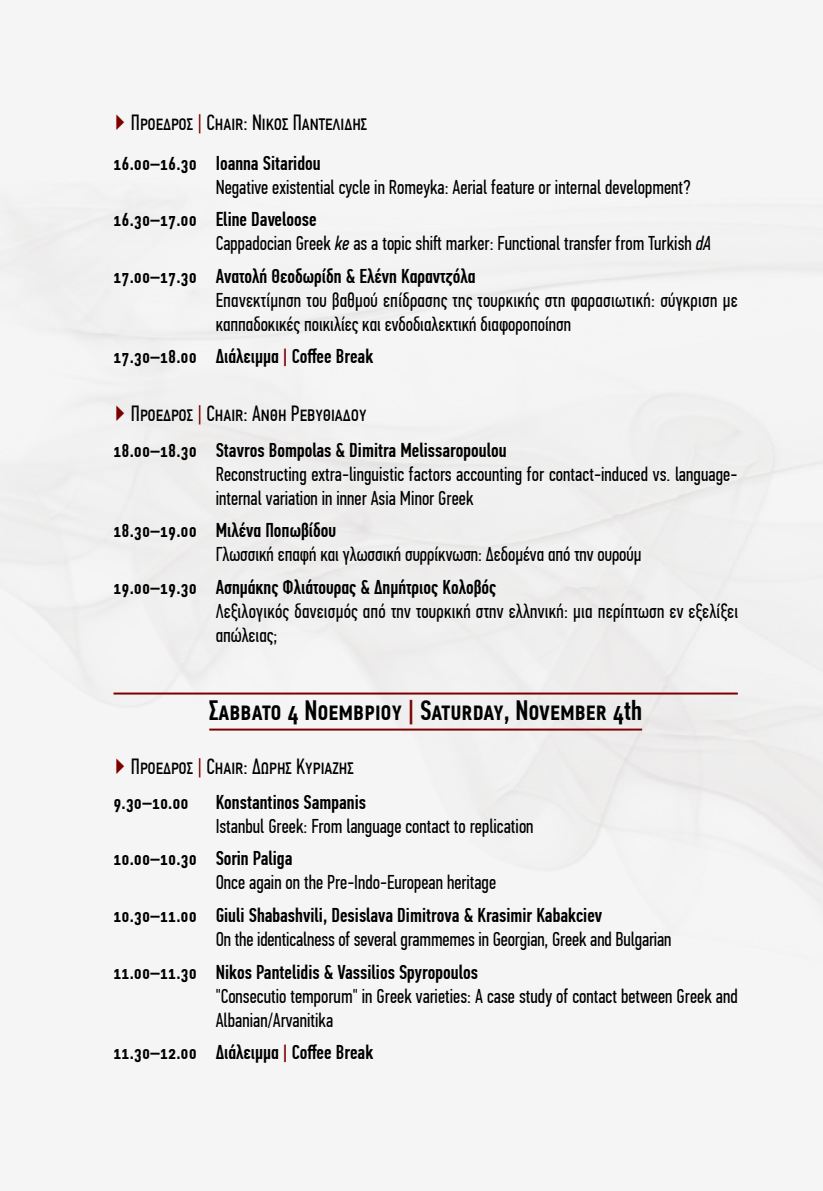
<style>
.page{position:relative;width:823px;height:1191px;background:#fff}
.page>*{position:absolute;margin:0;border:0;box-sizing:border-box;transform-origin:0 0}
.t1{font:500 28px "PF Din Text Comp Pro";color:#000}
.t2{font:22px "PF Din Text Comp Pro";color:#000}
.t3{font:20px/24px "PF Din Text Comp Pro";color:#000}
.t4{font:500 20px "PF Din Text Comp Pro";color:#000}
.s1{font-weight:500;color:#7d0000}
.s2{color:#7d0000}
.s3{font-weight:500}
.s4{font-style:italic}
</style>
<div class="page">
<div style="left:0;top:176px;width:822px;height:788px;background:#f3f2f3"></div>
<hr style="left:113px;top:692px;width:624px;height:2px;background:#7d0000">
<hr style="left:209px;top:728px;width:432px;height:2px;background:#7d0000">
<p class="t2" style="left:113px;top:110px;width:254px"><span class="s1">▶</span> Προεδρος <span class="s2">|</span> Chair: Νικοσ Παντελιδησ</p>
<p class="t4" style="left:113px;top:151px;width:208px">16.00–16.30 Ioanna Sitaridou</p>
<p class="t3" style="left:215px;top:175px;width:476px">Negative existential cycle in Romeyka: Aerial feature or internal development?</p>
<p class="t3" style="left:215px;top:208px;width:496px;text-indent:-102px"><span class="s3">16.30–17.00 Eline Daveloose<br></span>Cappadocian Greek <span class="s4">ke</span> as a topic shift marker: Functional transfer from Turkish <span class="s4">dA</span></p>
<p class="t4" style="left:113px;top:264px;width:363px">17.00–17.30 Ανατολή Θεοδωρίδη &amp; Ελένη Καραντζόλα</p>
<p class="t3" style="left:215px;top:288px;width:523px">Επανεκτίμηση του βαθμού επίδρασης της τουρκικής στη φαρασιωτική: σύγκριση με καππαδοκικές ποικιλίες και ενδοδιαλεκτική διαφοροποίηση</p>
<p class="t4" style="left:113px;top:345px;width:261px">17.30–18.00 Διάλειμμα <span class="s2">|</span> Coffee Break</p>
<p class="t2" style="left:113px;top:401px;width:254px"><span class="s1">▶</span> Προεδρος <span class="s2">|</span> Chair: Ανθη Ρεβυθιαδου</p>
<p class="t4" style="left:113px;top:438px;width:394px">18.00–18.30 Stavros Bompolas &amp; Dimitra Melissaropoulou</p>
<p class="t3" style="left:215px;top:462px;width:523px">Reconstructing extra-linguistic factors accounting for contact-induced vs. language&shy;internal variation in inner Asia Minor Greek</p>
<p class="t4" style="left:113px;top:519px;width:224px">18.30–19.00 Μιλένα Ποπωβίδου</p>
<p class="t3" style="left:215px;top:542px;width:427px">Γλωσσική επαφή και γλωσσική συρρίκνωση: Δεδομένα από την ουρούμ</p>
<p class="t4" style="left:113px;top:575px;width:384px">19.00–19.30 Ασημάκης Φλιάτουρας &amp; Δημήτριος Κολοβός</p>
<p class="t3" style="left:215px;top:599px;width:523px">Λεξιλογικός δανεισμός από την τουρκική στην ελληνική: μια περίπτωση εν εξελίξει απώλειας;</p>
<h1 class="t1" style="left:209px;top:694px;width:434px">Σαββατο 4 Νοεμβριου <span class="s2">|</span> Saturday, November 4th</h1>
<p class="t2" style="left:113px;top:753px;width:241px"><span class="s1">▶</span> Προεδρος <span class="s2">|</span> Chair: Δωρησ Κυριαζησ</p>
<p class="t4" style="left:113px;top:790px;width:77px">9.30–10.00</p>
<p class="t4" style="left:215px;top:790px;width:152px">Konstantinos Sampanis</p>
<p class="t3" style="left:215px;top:814px;width:319px">Istanbul Greek: From language contact to replication</p>
<p class="t4" style="left:113px;top:847px;width:180px">10.00–10.30 Sorin Paliga</p>
<p class="t3" style="left:215px;top:871px;width:282px">Once again on the Pre-Indo-European heritage</p>
<p class="t4" style="left:113px;top:903px;width:490px">10.30–11.00 Giuli Shabashvili, Desislava Dimitrova &amp; Krasimir Kabakciev</p>
<p class="t3" style="left:215px;top:927px;width:457px">On the identicalness of several grammemes in Georgian, Greek and Bulgarian</p>
<p class="t4" style="left:113px;top:960px;width:366px">11.00–11.30 Nikos Pantelidis &amp; Vassilios Spyropoulos</p>
<p class="t3" style="left:215px;top:984px;width:523px">"Consecutio temporum" in Greek varieties: A case study of contact between Greek and<br>Albanian/Arvanitika</p>
<p class="t4" style="left:113px;top:1040px;width:261px">11.30–12.00 Διάλειμμα <span class="s2">|</span> Coffee Break</p>
</div>
